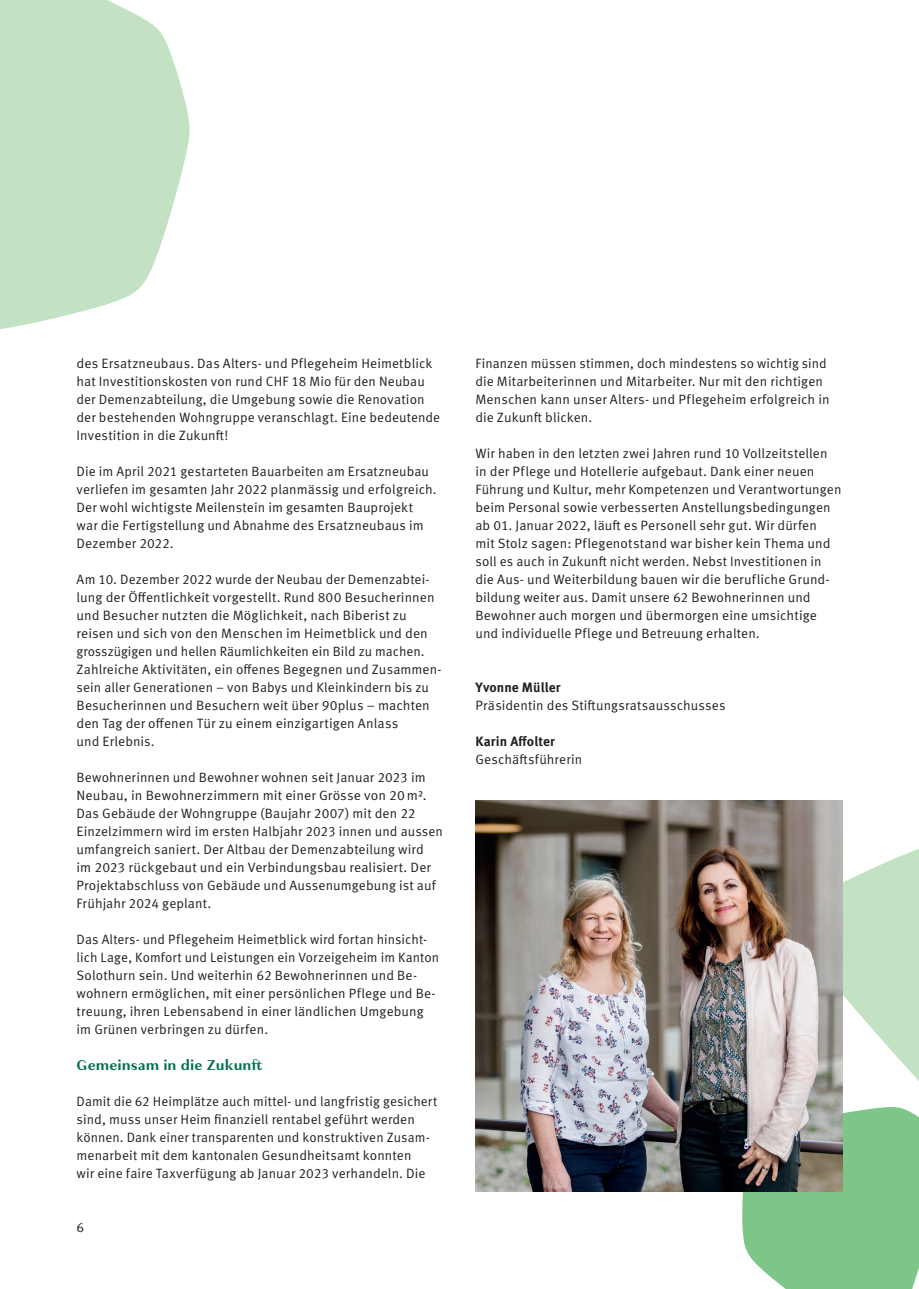
<style>
.page{position:relative;width:919px;height:1289px;background:#fff}
.page>*{position:absolute;margin:0;border:0;box-sizing:border-box;transform-origin:0 0}
.t1{font:700 15px "Granville";letter-spacing:.005em;color:#007249}
.t2{font:13.5px/18px "Meta Pro Norm";letter-spacing:.005em;color:#231f20}
.t3{font:700 13.5px "Meta Pro";letter-spacing:.005em;color:#231f20}
</style>
<div class="page">
<svg style="left:0;top:0;width:190px;height:330px;fill:#c3e2c3"></svg>
<svg style="left:741px;top:839px;width:177px;height:449px"></svg>
<img style="left:475px;top:800px;width:367px;height:391px">
<p class="t2" style="left:77px;top:353px;width:365px">des Ersatzneubaus. Das Alters- und Pflegeheim Heimetblick hat Investitionskosten von rund CHF 18 Mio für den Neubau der Demenzabteilung, die Umgebung sowie die Renovation der bestehenden Wohngruppe veranschlagt. Eine bedeutende Investition in die Zukunft!</p>
<p class="t2" style="left:77px;top:461px;width:361px">Die im April 2021 gestarteten Bauarbeiten am Ersatzneubau verliefen im gesamten Jahr 2022 planmässig und erfolgreich.<br>Der wohl wichtigste Meilenstein im gesamten Bauprojekt war die Fertigstellung und Abnahme des Ersatzneubaus im Dezember 2022.</p>
<p class="t2" style="left:77px;top:569px;width:366px">Am 10. Dezember 2022 wurde der Neubau der Demenzabtei&shy;lung der Öffentlichkeit vorgestellt. Rund 800 Besucherinnen und Besucher nutzten die Möglichkeit, nach Biberist zu reisen und sich von den Menschen im Heimetblick und den grosszügigen und hellen Räumlichkeiten ein Bild zu machen.<br>Zahlreiche Aktivitäten, ein offenes Begegnen und Zusammen&shy;sein aller Generationen – von Babys und Kleinkindern bis zu Besucherinnen und Besuchern weit über 90plus – machten den Tag der offenen Tür zu einem einzigartigen Anlass<br>und Erlebnis.</p>
<p class="t2" style="left:77px;top:767px;width:368px">Bewohnerinnen und Bewohner wohnen seit Januar 2023 im Neubau, in Bewohnerzimmern mit einer Grösse von 20m2.<br>Das Gebäude der Wohngruppe (Baujahr 2007) mit den 22<br>Einzelzimmern wird im ersten Halbjahr 2023 innen und aussen umfangreich saniert. Der Altbau der Demenzabteilung wird<br>im 2023 rückgebaut und ein Verbindungsbau realisiert. Der Projektabschluss von Gebäude und Aussenumgebung ist auf Frühjahr 2024 geplant.</p>
<p class="t2" style="left:77px;top:929px;width:364px">Das Alters- und Pflegeheim Heimetblick wird fortan hinsicht&shy;lich Lage, Komfort und Leistungen ein Vorzeigeheim im Kanton Solothurn sein. Und weiterhin 62 Bewohnerinnen und Be&shy;wohnern ermöglichen, mit einer persönlichen Pflege und Be&shy;treuung, ihren Lebensabend in einer ländlichen Umgebung im Grünen verbringen zu dürfen.</p>
<p class="t1" style="left:77px;top:1054px;width:188px">Gemeinsam in die Zukunft</p>
<p class="t2" style="left:77px;top:1091px;width:362px">Damit die 62 Heimplätze auch mittel- und langfristig gesichert sind, muss unser Heim finanziell rentabel geführt werden können. Dank einer transparenten und konstruktiven Zusam&shy;menarbeit mit dem kantonalen Gesundheitsamt konnten<br>wir eine faire Taxverfügung ab Januar 2023 verhandeln. Die</p>
<p class="t2" style="left:77px;top:1217px;width:9px">6</p>
<p class="t2" style="left:475px;top:353px;width:356px">Finanzen müssen stimmen, doch mindestens so wichtig sind die Mitarbeiterinnen und Mitarbeiter. Nur mit den richtigen Menschen kann unser Alters- und Pflegeheim erfolgreich in die Zukunft blicken.</p>
<p class="t2" style="left:475px;top:443px;width:367px">Wir haben in den letzten zwei Jahren rund 10 Vollzeitstellen in der Pflege und Hotellerie aufgebaut. Dank einer neuen Führung und Kultur, mehr Kompetenzen und Verantwortungen beim Personal sowie verbesserten Anstellungsbedingungen ab 01. Januar 2022, läuft es Personell sehr gut. Wir dürfen<br>mit Stolz sagen: Pflegenotstand war bisher kein Thema und soll es auch in Zukunft nicht werden. Nebst Investitionen in die Aus- und Weiterbildung bauen wir die berufliche Grund&shy;bildung weiter aus. Damit unsere 62 Bewohnerinnen und Bewohner auch morgen und übermorgen eine umsichtige und individuelle Pflege und Betreuung erhalten.</p>
<p class="t3" style="left:475px;top:677px;width:87px">Yvonne Müller</p>
<p class="t2" style="left:475px;top:695px;width:251px">Präsidentin des Stiftungsratsausschusses</p>
<p class="t3" style="left:475px;top:731px;width:81px">Karin Affolter</p>
<p class="t2" style="left:475px;top:749px;width:108px">Geschäftsführerin</p>
</div>
